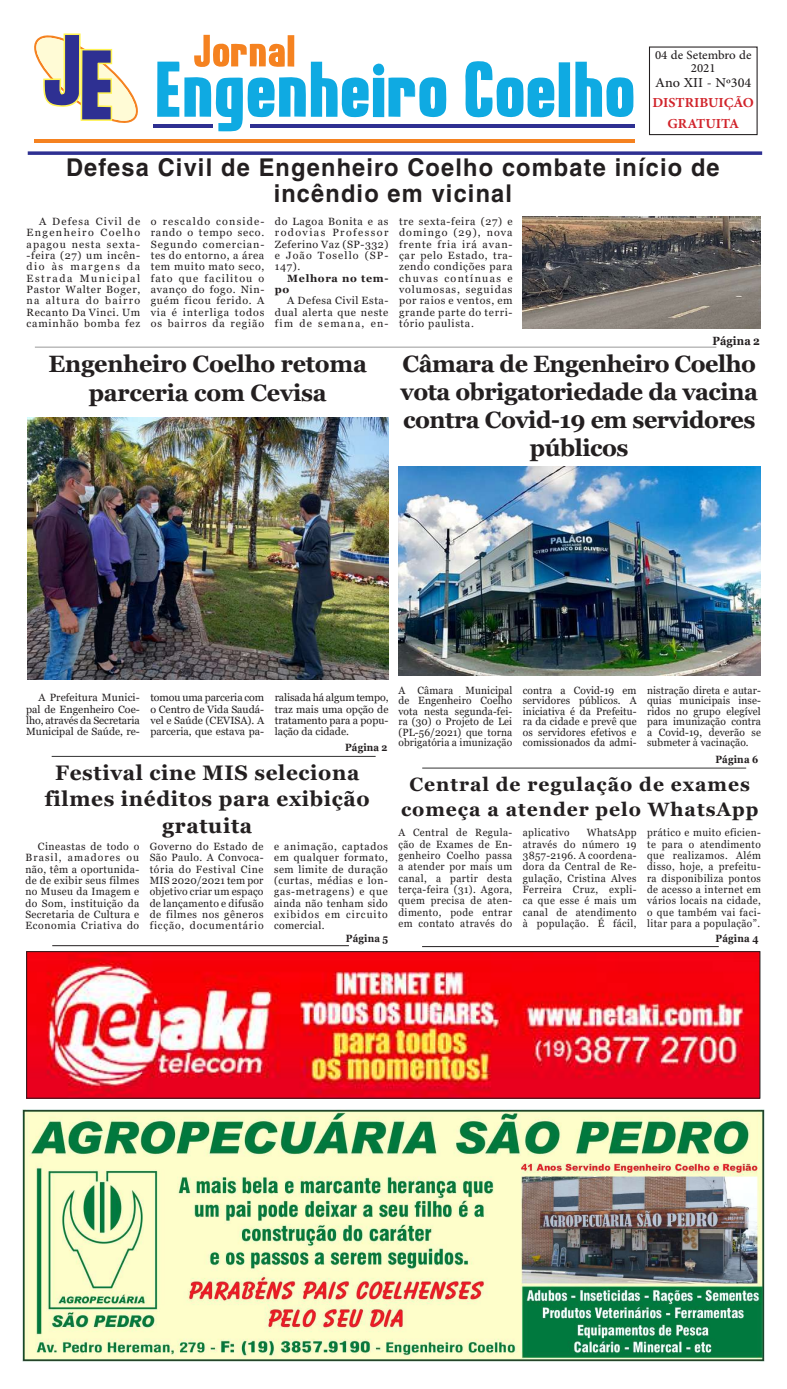
<style>
.page{position:relative;width:787px;height:1389px;background:#fff}
.page>*{position:absolute;margin:0;border:0;box-sizing:border-box;transform-origin:0 0}
.t1{font:700 24.5px/26.2px "Helvetica";letter-spacing:.05em;color:#231f20;text-align:center;scale:.96 1}
.t2{font:700 23.62px/28px "Georgia";letter-spacing:-.02em;color:#231f20;text-align:center}
.t3{font:700 21px/26.2px "Georgia";letter-spacing:.03em;color:#231f20;text-align:center}
.t4{font:700 19.25px/25.4px "Georgia";letter-spacing:.05em;color:#231f20;text-align:center}
.t5{font:700 19.25px/20.1px "Adobe Arabic";color:#d1232a;text-align:center}
.t6{font:19.25px "Adobe Arabic";color:#231f20}
.t7{font:17.5px/13.1px "Adobe Arabic";color:#231f20;text-align:center}
.t8{font:700 11.9px "Georgia";letter-spacing:.01em;color:#231f20;scale:.9 1}
.t9{font:10.5px/11.4px "Georgia";letter-spacing:.04em;color:#231f20;text-align:justify}
.t10{font:10.5px/11.4px "Georgia";letter-spacing:.04em;color:#231f20;text-align:justify;scale:.96 1}
.t11{font:700 10.5px "Georgia";letter-spacing:.02em;color:#231f20;scale:.9 1}
.t12{font:700 10.5px/11.4px "Georgia";letter-spacing:.06em;color:#231f20}
</style>
<div class="page">
<div style="left:648px;top:47px;width:109px;height:88px;border:1px solid #231f20"></div>
<div style="left:558px;top:62px;width:12px;height:55px;background:#0faae2"></div>
<svg style="left:575px;top:62px;width:59px;height:55px"></svg>
<svg style="left:465px;top:61px;width:90px;height:57px"></svg>
<svg style="left:157px;top:35px;width:289px;height:97px"></svg>
<svg style="left:34px;top:33px;width:104px;height:90px"></svg>
<hr style="left:34px;top:139px;width:600px;height:4px;background:#f58220">
<hr style="left:250px;top:124px;width:384px;height:4px;background:#2e3092">
<hr style="left:153px;top:124px;width:59px;height:4px;background:#2e3092">
<svg style="left:28px;top:151px;width:733px;height:4px;background:#47499f"></svg>
<hr style="left:422px;top:946px;width:296px;height:1px;background:#231f20">
<hr style="left:35px;top:347px;width:681px;height:1px;background:#999">
<hr style="left:422px;top:768px;width:324px;height:1px;background:#333">
<hr style="left:52px;top:756px;width:323px;height:1px;background:#333">
<hr style="left:52px;top:945px;width:297px;height:1px;background:#231f20">
<img style="left:23px;top:1109px;width:740px;height:252px">
<img style="left:28px;top:953px;width:730px;height:144px">
<div style="left:26px;top:951px;width:734px;height:148px;border:1px solid #231f20"></div>
<img style="left:522px;top:217px;width:238px;height:112px">
<img style="left:27px;top:418px;width:361px;height:262px">
<img style="left:398px;top:467px;width:362px;height:209px">
<h3 class="t7" style="left:654px;top:47px;width:98px">04 de Setembro de<br>2021</h3>
<h3 class="t6" style="left:655px;top:69px;width:98px">Ano XII - Nº304</h3>
<h3 class="t5" style="left:652px;top:91px;width:103px">DISTRIBUIÇÃO<br>GRATUITA</h3>
<h1 class="t1" style="left:66px;top:154px;width:682px">Defesa Civil de Engenheiro Coelho combate início de incêndio em vicinal</h1>
<p class="t9" style="left:27px;top:216px;width:115px;text-indent:12px">A Defesa Civil de Engenheiro Coelho apagou nesta sexta--feira (27) um incên&shy;dio às margens da Estrada Municipal Pastor Walter Boger, na altura do bairro Recanto Da Vinci. Um caminhão bomba fez</p>
<p class="t9" style="left:151px;top:216px;width:115px">o rescaldo conside&shy;rando o tempo seco.<br>Segundo comercian&shy;tes do entorno, a área tem muito mato seco, fato que facilitou o avanço do fogo. Nin&shy;guém ficou ferido. A via é interliga todos os bairros da região</p>
<p class="t9" style="left:275px;top:216px;width:115px">do Lagoa Bonita e as rodovias Professor Zeferino Vaz (SP-332) e João Tosello (SP-147).</p>
<p class="t9" style="left:399px;top:216px;width:115px">tre sexta-feira (27) e domingo (29), nova frente fria irá avan&shy;çar pelo Estado, tra&shy;zendo condições para chuvas contínuas e volumosas, seguidas por raios e ventos, em grande parte do terri&shy;tório paulista.</p>
<p class="t12" style="left:275px;top:272px;width:115px;text-indent:12px">Melhora no tem&shy;po</p>
<p class="t9" style="left:275px;top:295px;width:115px;text-indent:12px">A Defesa Civil Esta&shy;dual alerta que neste fim de semana, en-</p>
<h2 class="t2" style="left:48px;top:349px;width:320px;line-height:28.9px">Engenheiro Coelho retoma parceria com Cevisa</h2>
<p class="t8" style="left:712px;top:334px;width:54px">Página 2</p>
<h2 class="t2" style="left:400px;top:350px;width:359px">Câmara de Engenheiro Coelho vota obrigatoriedade da vacina contra Covid-19 em servidores públicos</h2>
<p class="t9" style="left:26px;top:692px;width:115px;text-indent:12px">A Prefeitura Munici&shy;pal de Engenheiro Coe&shy;lho, através da Secretaria Municipal de Saúde, re-</p>
<p class="t9" style="left:150px;top:692px;width:115px">tomou uma parceria com o Centro de Vida Saudá&shy;vel e Saúde (CEVISA). A parceria, que estava pa-</p>
<p class="t9" style="left:274px;top:692px;width:115px">ralisada há algum tempo, traz mais uma opção de tratamento para a popu&shy;lação da cidade.</p>
<h3 class="t3" style="left:45px;top:760px;width:326px">Festival cine MIS seleciona filmes inéditos para exibição gratuita</h3>
<p class="t11" style="left:345px;top:741px;width:49px">Página 2</p>
<p class="t9" style="left:25px;top:841px;width:115px;text-indent:12px">Cineastas de todo o Brasil, amadores ou não, têm a oportunida&shy;de de exibir seus filmes no Museu da Imagem e do Som, instituição da Secretaria de Cultura e Economia Criativa do</p>
<p class="t9" style="left:150px;top:841px;width:115px">Governo do Estado de São Paulo. A Convoca&shy;tória do Festival Cine MIS 2020/2021 tem por objetivo criar um espaço de lançamento e difusão de filmes nos gêneros ficção, documentário</p>
<p class="t9" style="left:274px;top:841px;width:115px">e animação, captados em qualquer formato, sem limite de duração (curtas, médias e lon&shy;gas-metragens) e que ainda não tenham sido exibidos em circuito comercial.</p>
<p class="t11" style="left:346px;top:932px;width:48px">Página 5</p>
<p class="t9" style="left:398px;top:685px;width:115px;line-height:10.5px">A Câmara Municipal de Engenheiro Coelho vota nesta segunda-fei&shy;ra (30) o Projeto de Lei (PL-56/2021) que torna obrigatória a imunização</p>
<p class="t9" style="left:522px;top:685px;width:115px;line-height:10.5px">contra a Covid-19 em servidores públicos. A iniciativa é da Prefeitu&shy;ra da cidade e prevê que os servidores efetivos e comissionados da admi-</p>
<p class="t9" style="left:647px;top:685px;width:115px;line-height:10.5px">nistração direta e autar&shy;quias municipais inse&shy;ridos no grupo elegível para imunização contra a Covid-19, deverão se submeter à vacinação.</p>
<p class="t11" style="left:715px;top:753px;width:49px">Página 6</p>
<h3 class="t4" style="left:401px;top:772px;width:359px">Central de regulação de exames começa a atender pelo WhatsApp</h3>
<p class="t10" style="left:398px;top:827px;width:120px">A Central de Regula&shy;ção de Exames de En&shy;genheiro Coelho passa a atender por mais um canal, a partir desta terça-feira (31). Agora, quem precisa de aten&shy;dimento, pode entrar em contato através do</p>
<p class="t10" style="left:522px;top:827px;width:50px">aplicativo</p>
<p class="t10" style="left:522px;top:827px;width:120px;text-indent:64px">WhatsApp através do número 19<br>3857-2196. A coordena&shy;dora da Central de Re&shy;gulação, Cristina Alves Ferreira Cruz, expli&shy;ca que esse é mais um canal de atendimento à população. É fácil,</p>
<p class="t10" style="left:647px;top:827px;width:120px">prático e muito eficien&shy;te para o atendimento que realizamos. Além disso, hoje, a prefeitu&shy;ra disponibiliza pontos de acesso a internet em vários locais na cidade, o que também vai faci&shy;litar para a população”.</p>
<p class="t11" style="left:715px;top:932px;width:49px">Página 4</p>
</div>
